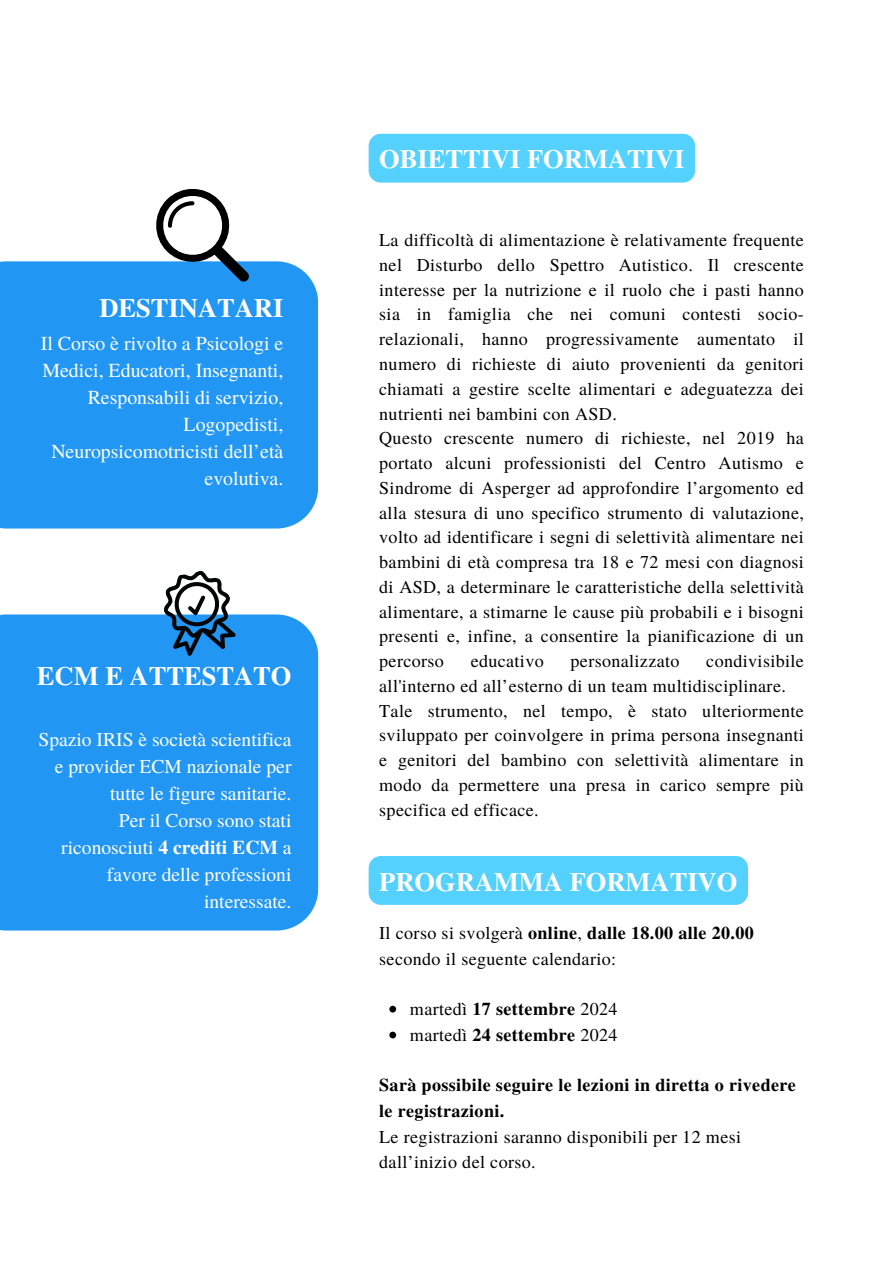
<style>
.page{position:relative;width:894px;height:1264px;background:#fff}
.page>*{position:absolute;margin:0;border:0;box-sizing:border-box;transform-origin:0 0}
.t1{font:700 26.4px "Te X Gyre Termes";color:#fff}
.t2{font:19.8px/27px "Te X Gyre Termes";color:#fff;text-align:right}
.t3{font:19.5px/27px "Te X Gyre Termes";color:#fff;text-align:right}
.t4{font:18px/24.8px "Te X Gyre Termes";letter-spacing:.02em;color:#000;text-align:justify}
.t5{font:700 18px/26px "Te X Gyre Termes";letter-spacing:.02em;color:#000}
.s1{font-weight:700}
</style>
<div class="page">
<div style="left:0;top:261px;width:318px;height:267px;background:#2196f3"></div>
<svg style="left:152px;top:189px;width:97px;height:93px"></svg>
<div style="left:0;top:614px;width:318px;height:316px;background:#2196f3"></div>
<svg style="left:157px;top:571px;width:83px;height:88px"></svg>
<div style="left:368px;top:134px;width:327px;height:49px;background:#55d1ff;border-radius:12px"></div>
<div style="left:368px;top:856px;width:379px;height:48px;background:#55d1ff;border-radius:12px"></div>
<svg style="left:389px;top:1005px;width:7px;height:7px"></svg>
<svg style="left:389px;top:1031px;width:7px;height:7px"></svg>
<h1 class="t1" style="left:99px;top:287px;width:185px">DESTINATARI</h1>
<p class="t2" style="left:41px;top:329px;width:244px">Il Corso è rivolto a Psicologi e<br>Medici, Educatori, Insegnanti,<br>Responsabili di servizio,<br>Logopedisti,<br>Neuropsicomotricisti dell’età evolutiva.</p>
<p class="t1" style="left:37px;top:655px;width:256px">ECM E ATTESTATO</p>
<p class="t3" style="left:39px;top:725px;width:254px">Spazio IRIS è società scientifica e provider ECM nazionale per tutte le figure sanitarie.</p>
<h1 class="t3" style="left:61px;top:806px;width:232px">Per il Corso sono stati riconosciuti <span class="s1">4 crediti ECM</span> a favore delle professioni interessate.</h1>
<p class="t1" style="left:379px;top:139px;width:307px">OBIETTIVI FORMATIVI</p>
<p class="t4" style="left:379px;top:227px;width:426px">La difficoltà di alimentazione è relativamente frequente nel Disturbo dello Spettro Autistico. Il crescente interesse per la nutrizione e il ruolo che i pasti hanno sia in famiglia che nei comuni contesti socio&shy;relazionali, hanno progressivamente aumentato il numero di richieste di aiuto provenienti da genitori chiamati a gestire scelte alimentari e adeguatezza dei nutrienti nei bambini con ASD.</p>
<h1 class="t4" style="left:379px;top:425px;width:426px">Questo crescente numero di richieste, nel 2019 ha portato alcuni professionisti del Centro Autismo e Sindrome di Asperger ad approfondire l’argomento ed alla stesura di uno specifico strumento di valutazione, volto ad identificare i segni di selettività alimentare nei bambini di età compresa tra 18 e 72 mesi con diagnosi di ASD, a determinare le caratteristiche della selettività alimentare, a stimarne le cause più probabili e i bisogni presenti e, infine, a consentire la pianificazione di un percorso</h1>
<h1 class="t4" style="left:379px;top:647px;width:426px;text-indent:327px">condivisibile all'interno ed all’esterno di un team multidisciplinare.</h1>
<p class="t4" style="left:379px;top:697px;width:426px">Tale strumento, nel tempo, è stato ulteriormente sviluppato per coinvolgere in prima persona insegnanti e genitori del bambino con selettività alimentare in modo da permettere una presa in carico sempre più specifica ed efficace.</p>
<h1 class="t4" style="left:470px;top:647px;width:75px">educativo</h1>
<h1 class="t4" style="left:570px;top:647px;width:110px">personalizzato</h1>
<p class="t1" style="left:379px;top:861px;width:359px">PROGRAMMA FORMATIVO</p>
<p class="t4" style="left:379px;top:919px;width:376px;line-height:25.8px">Il corso si svolgerà <span class="s1">online</span>, <span class="s1">dalle 18.00 alle 20.00 </span>secondo il seguente calendario:</p>
<h1 class="t4" style="left:410px;top:995px;width:209px">martedì <span class="s1">17 settembre</span> 2024</h1>
<p class="t4" style="left:410px;top:1021px;width:209px">martedì <span class="s1">24 settembre</span> 2024</p>
<p class="t5" style="left:379px;top:1071px;width:418px">Sarà possibile seguire le lezioni in diretta o rivedere le registrazioni.</p>
<p class="t4" style="left:379px;top:1123px;width:363px">Le registrazioni saranno disponibili per 12 mesi dall’inizio del corso.</p>
</div>
